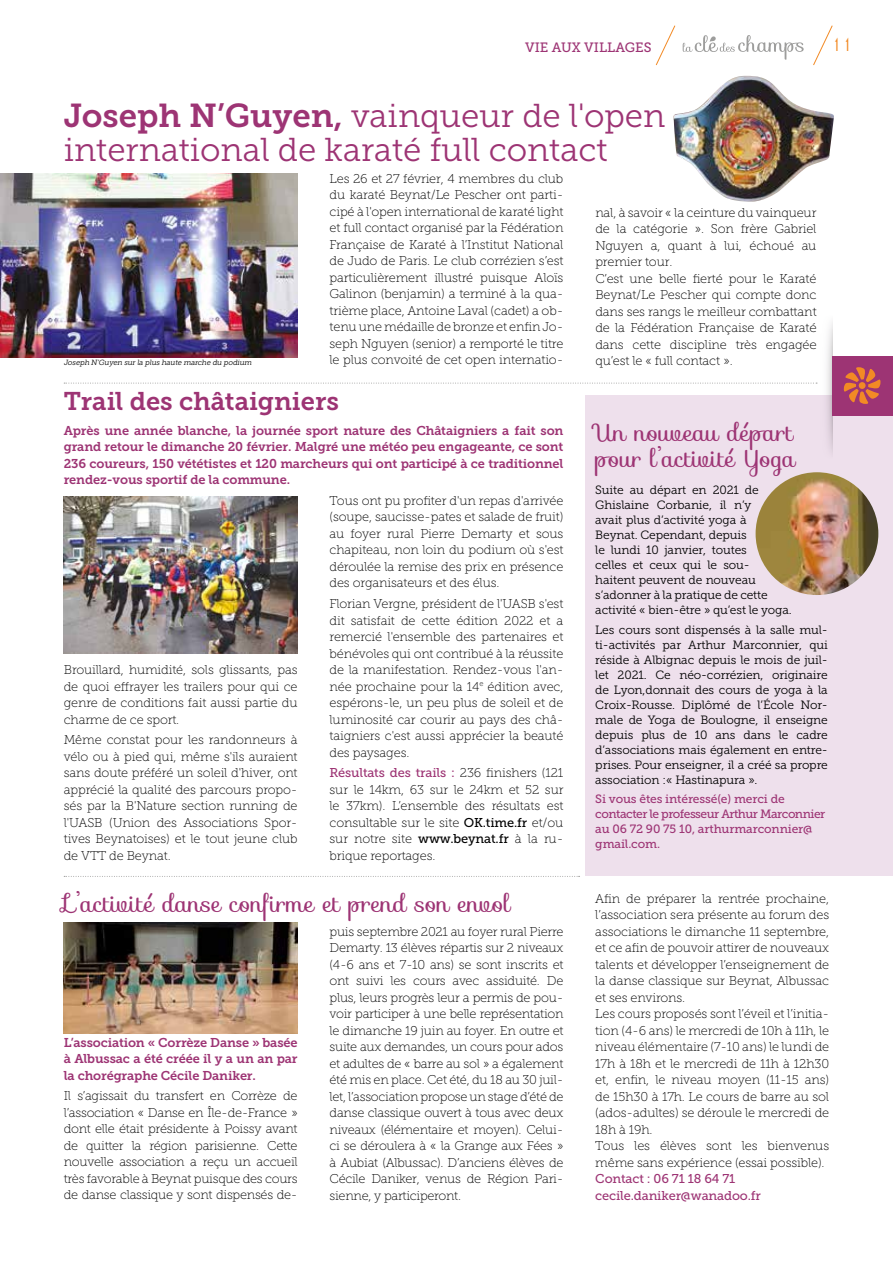
<style>
.page{position:relative;width:893px;height:1263px;background:#fff}
.page>*{position:absolute;margin:0;border:0;box-sizing:border-box;transform-origin:0 0}
.t1{font:33px/34.5px "Museo Slab 300";color:#9d3474}
.t2{font:25.5px "Museo Slab 700";color:#9d3474}
.t3{font:24px/25.5px "Sofia";color:#9d3474}
.t4{font:18px "LT Oksana";color:#f28a25}
.t5{font:13.5px "Museo Slab 500";color:#9d3474}
.t6{font:12.75px/16.5px "Museo Slab 100";letter-spacing:-.01em;color:#000;text-align:justify}
.t7{font:12.75px/16.5px "Museo Slab 700";letter-spacing:-.01em;color:#9d3474;text-align:justify}
.t8{font:12.75px/16.5px "Museo Slab 500";letter-spacing:-.01em;color:#9d3474}
.t9{font:12px/15px "Museo Slab 300";letter-spacing:-.01em;color:#000}
.t10{font:12px/15px "Museo Slab 500";letter-spacing:-.015em;color:#9d3474}
.t11{font:italic 7.5px "Museo Slab 300";color:#000}
.s1{font-family:"Museo Slab 700"}
.s2{font-family:"Museo Slab 100";color:#000}
.s3{font-family:"Museo Slab 500"}
</style>
<div class="page">
<svg style="left:683px;top:35px;width:121px;height:25px"></svg>
<svg style="left:655px;top:25px;width:21px;height:41px"></svg>
<svg style="left:813px;top:25px;width:20px;height:41px"></svg>
<svg style="left:64px;top:876px;width:516px;height:1px"></svg>
<img style="left:64px;top:923px;width:234px;height:110px">
<img style="left:64px;top:496px;width:234px;height:158px">
<img style="left:0;top:173px;width:298px;height:184px">
<img style="left:673px;top:76px;width:161px;height:126px">
<div style="left:585px;top:395px;width:308px;height:481px;background:#eee0ec"></div>
<img style="left:756px;top:472px;width:122px;height:123px;border-radius:61px">
<svg style="left:64px;top:298px;width:768px;height:185px"></svg>
<img style="left:815px;top:298px;width:17px;height:183px">
<div style="left:832px;top:356px;width:61px;height:59px;background:#9d3474"></div>
<svg style="left:843px;top:367px;width:38px;height:37px"></svg>
<p class="t5" style="left:525px;top:40px;width:128px">VIE AUX VILLAGES</p>
<h3 class="t4" style="left:831px;top:31px;width:23px">11</h3>
<h1 class="t1" style="left:64px;top:98px;width:603px"><span class="s1">Joseph N’Guyen,</span> vainqueur de l'open international de karaté full contact</h1>
<p class="t11" style="left:64px;top:359px;width:191px">Joseph N'Guyen sur la plus haute marche du podium</p>
<p class="t6" style="left:330px;top:170px;width:235px">Les 26 et 27 février, 4 membres du club du karaté Beynat/Le Pescher ont parti&shy;cipé à l'open international de karaté light et full contact organisé par la Fédération Française de Karaté à l’Institut National de Judo de Paris. Le club corrézien s’est particulièrement illustré puisque Aloïs Galinon (benjamin) a terminé à la qua&shy;trième place, Antoine Laval (cadet) a ob&shy;tenu une médaille de bronze et enfin Jo&shy;seph Nguyen (senior) a remporté le titre le plus convoité de cet open internatio-</p>
<h2 class="t2" style="left:64px;top:387px;width:277px">Trail des châtaigniers</h2>
<p class="t7" style="left:64px;top:422px;width:501px">Après une année blanche, la journée sport nature des Châtaigniers a fait son grand retour le dimanche 20 février. Malgré une météo peu engageante, ce sont 236 coureurs, 150 vététistes et 120 marcheurs qui ont participé à ce traditionnel rendez-vous sportif de la commune.</p>
<p class="t6" style="left:64px;top:661px;width:235px">Brouillard, humidité, sols glissants, pas de quoi effrayer les trailers pour qui ce genre de conditions fait aussi partie du charme de ce sport.</p>
<p class="t6" style="left:64px;top:732px;width:235px">Même constat pour les randonneurs à vélo ou à pied qui, même s'ils auraient sans doute préféré un soleil d'hiver, ont apprécié la qualité des parcours propo&shy;sés par la B'Nature section running de l'UASB (Union des Associations Spor&shy;tives Beynatoises) et le tout jeune club de VTT de Beynat.</p>
<p class="t6" style="left:330px;top:492px;width:235px">Tous ont pu profiter d'un repas d'arrivée (soupe, saucisse-pates et salade de fruit) au foyer rural Pierre Demarty et sous chapiteau, non loin du podium où s'est déroulée la remise des prix en présence des organisateurs et des élus.</p>
<p class="t6" style="left:330px;top:595px;width:235px">Florian Vergne, président de l'UASB s'est dit satisfait de cette édition 2022 et a remercié l'ensemble des partenaires et bénévoles qui ont contribué à la réussite de la manifestation. Rendez-vous l'an&shy;née prochaine pour la 14<sup>e</sup> édition avec, espérons-le, un peu plus de soleil et de luminosité car courir au pays des châ&shy;taigniers c'est aussi apprécier la beauté des paysages.</p>
<p class="t8" style="left:330px;top:765px;width:235px">Résultats des trails : <span class="s2">236 finishers (121</span></p>
<p class="t6" style="left:330px;top:781px;width:235px">sur le 14km, 63 sur le 24km et 52 sur le 37km). L’ensemble des résultats est consultable sur le site <span class="s3">OK.time.fr</span> et/ou sur notre site <span class="s3">www.beynat.fr</span> à la ru&shy;brique reportages.</p>
<h3 class="t3" style="left:64px;top:891px;width:448px">L’activité danse confirme et prend son envol</h3>
<p class="t7" style="left:64px;top:1034px;width:235px">L’association « Corrèze Danse » basée à Albussac a été créée il y a un an par la chorégraphe Cécile Daniker.</p>
<p class="t6" style="left:64px;top:1088px;width:235px">Il s’agissait du transfert en Corrèze de l’association « Danse en Île-de-France » dont elle était présidente à Poissy avant de quitter la région parisienne. Cette nouvelle association a reçu un accueil très favorable à Beynat puisque des cours de danse classique y sont dispensés de-</p>
<p class="t6" style="left:330px;top:923px;width:235px">puis septembre 2021 au foyer rural Pierre Demarty. 13 élèves répartis sur 2 niveaux (4-6 ans et 7-10 ans) se sont inscrits et ont suivi les cours avec assiduité. De plus, leurs progrès leur a permis de pou&shy;voir participer à une belle représentation le dimanche 19 juin au foyer. En outre et suite aux demandes, un cours pour ados et adultes de « barre au sol » a également été mis en place. Cet été, du 18 au 30 juil&shy;let, l’association propose un stage d’été de danse classique ouvert à tous avec deux niveaux (élémentaire et moyen). Celui&shy;ci se déroulera à « la Grange aux Fées » à Aubiat (Albussac). D’anciens élèves de Cécile Daniker, venus de Région Pari&shy;sienne, y participeront.</p>
<p class="t6" style="left:595px;top:204px;width:223px;text-align:left">nal, à savoir « la ceinture du vainqueur de la catégorie ». Son frère Gabriel<br>Nguyen a, quant à lui, échoué au premier tour.<br>C’est une belle fierté pour le Karaté<br>Beynat/Le Pescher qui compte donc dans ses rangs le meilleur combattant de la Fédération Française de Karaté dans cette discipline très engagée qu’est le « full contact ».</p>
<h3 class="t3" style="left:595px;top:420px;width:202px">Un nouveau départ pour l’activité Yoga</h3>
<p class="t9" style="left:595px;top:483px;width:198px">Suite au départ en 2021 de<br>Ghislaine Corbanie, il n’y<br>avait plus d’activité yoga à<br>Beynat. Cependant, depuis<br>le lundi 10 janvier, toutes<br>celles et ceux qui le sou&shy;haitent peuvent de nouveau s’adonner à la pratique de cette activité « bien-être » qu’est le yoga.</p>
<p class="t9" style="left:595px;top:622px;width:234px;text-align:justify">Les cours sont dispensés à la salle mul&shy;ti-activités par Arthur Marconnier, qui réside à Albignac depuis le mois de juil&shy;let 2021. Ce néo-corrézien, originaire de Lyon,donnait des cours de yoga à la Croix-Rousse. Diplômé de l’École Nor&shy;male de Yoga de Boulogne, il enseigne depuis plus de 10 ans dans le cadre d’associations mais également en entre&shy;prises. Pour enseigner, il a créé sa propre association :« Hastinapura ».</p>
<p class="t10" style="left:595px;top:791px;width:231px">Si vous êtes intéressé(e) merci de contacter le professeur Arthur Marconnier au 06 72 90 75 10, arthurmarconnier@ gmail.com.</p>
<p class="t6" style="left:595px;top:890px;width:235px;text-align:left">Afin de préparer la rentrée prochaine, l’association sera présente au forum des associations le dimanche 11 septembre, et ce afin de pouvoir attirer de nouveaux talents et développer l’enseignement de la danse classique sur Beynat, Albussac et ses environs.<br>Les cours proposés sont l’éveil et l’initia&shy;tion (4-6 ans) le mercredi de 10h à 11h, le niveau élémentaire (7-10 ans) le lundi de 17h à 18h et le mercredi de 11h à 12h30 et, enfin, le niveau moyen (11-15 ans) de 15h30 à 17h. Le cours de barre au sol (ados-adultes) se déroule le mercredi de 18h à 19h.<br>Tous les élèves sont les bienvenus même sans expérience (essai possible).</p>
<p class="t8" style="left:595px;top:1170px;width:167px">Contact : 06 71 18 64 71 cecile.daniker@wanadoo.fr</p>
</div>
